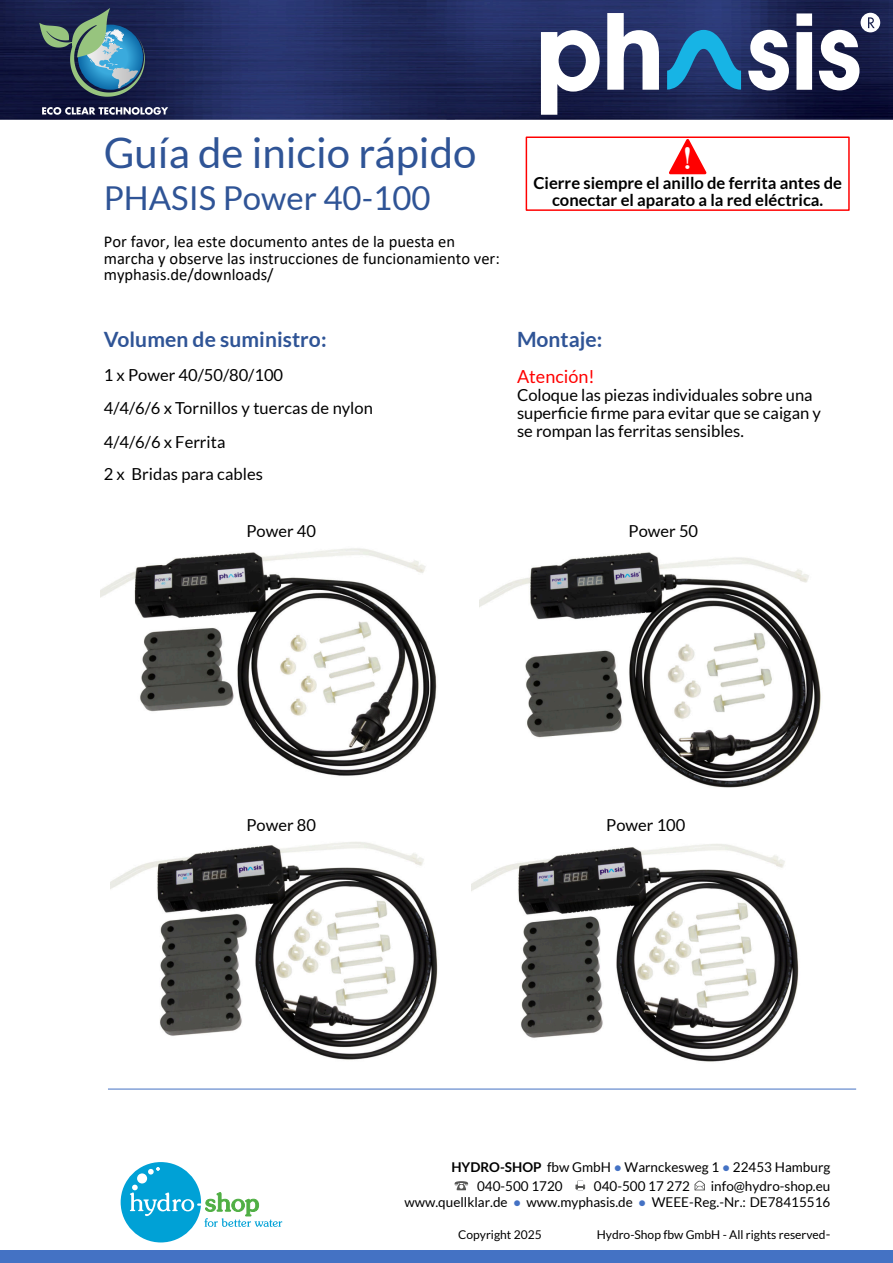
<style>
.page{position:relative;width:893px;height:1263px;background:#fff}
.page>*{position:absolute;margin:0;border:0;box-sizing:border-box;transform-origin:0 0}
.t1{font:42px "Lato";color:#2f5496}
.t2{font:33px "Lato";color:#2f5496}
.t3{font:300 31.2px "Bookman";color:#fff}
.t4{font:700 21px "Lato";color:#2f5496}
.t5{font:18px "Lato";color:#f00}
.t6{font:16.5px "Lato";color:#000}
.t7{font:16.5px "Calibri";color:#000}
.t8{font:700 16.5px "Lato";color:#000}
.t9{font:13.5px/18.6px "Lato";color:#000}
.t10{font:12px "Lato";color:#000}
.s1{font-weight:700}
.s2{font-family:"Arial";color:#4472c4}
.s3{font-size:13.5px}
</style>
<div class="page">
<div style="left:0;top:1250px;width:893px;height:13px;background:#4472c4"></div>
<img style="left:0;top:0;width:893px;height:120px">
<svg style="left:748px;top:30px;width:41px;height:60px"></svg>
<svg style="left:541px;top:30px;width:59px;height:85px"></svg>
<svg style="left:607px;top:13px;width:52px;height:77px"></svg>
<svg style="left:796px;top:13px;width:16px;height:77px"></svg>
<svg style="left:819px;top:13px;width:61px;height:77px"></svg>
<svg style="left:667px;top:30px;width:74px;height:60px;background:#1f6ba0"></svg>
<svg style="left:39px;top:8px;width:109px;height:89px;background:#416276"></svg>
<svg style="left:42px;top:107px;width:126px;height:8px"></svg>
<svg style="left:575px;top:1181px;width:10px;height:9px"></svg>
<svg style="left:694px;top:1181px;width:11px;height:9px"></svg>
<svg style="left:455px;top:1181px;width:13px;height:9px"></svg>
<div style="left:121px;top:1162px;width:80px;height:80px;background:#00a1d6;border-radius:50%"></div>
<svg style="left:130px;top:1185px;width:152px;height:42px"></svg>
<div style="left:137px;top:1173px;width:10px;height:10px;background:#fff;border-radius:50%"></div>
<svg style="left:148px;top:1167px;width:12px;height:7px"></svg>
<hr style="left:108px;top:1089px;width:748px;height:1px;background:#4472c4">
<div style="left:526px;top:136px;width:324px;height:75px;border:1px solid #f00"></div>
<svg style="left:669px;top:139px;width:37px;height:35px"></svg>
<img style="left:100px;top:548px;width:337px;height:228px">
<img style="left:480px;top:552px;width:341px;height:236px">
<img style="left:110px;top:842px;width:328px;height:218px">
<img style="left:471px;top:844px;width:328px;height:218px">
<p class="t1" style="left:104px;top:134px;width:374px">Guía de inicio rápido</p>
<p class="t2" style="left:104px;top:184px;width:328px">PHASIS Power 40-100</p>
<p class="t7" style="left:104px;top:235px;width:353px">Por favor, lea este documento antes de la puesta en</p>
<p class="t7" style="left:104px;top:251px;width:398px">marcha y observe las instrucciones de funcionamiento ver:</p>
<p class="t7" style="left:104px;top:268px;width:171px">myphasis.de/downloads/</p>
<h3 class="t3" style="left:683px;top:147px;width:11px">!</h3>
<p class="t8" style="left:533px;top:176px;width:310px">Cierre siempre el anillo de ferrita antes de</p>
<p class="t8" style="left:552px;top:193px;width:273px">conectar el aparato a la red eléctrica.</p>
<p class="t4" style="left:104px;top:331px;width:224px">Volumen de suministro:</p>
<p class="t6" style="left:104px;top:368px;width:181px">1 x Power 40/50/80/100</p>
<p class="t6" style="left:104px;top:401px;width:271px">4/4/6/6 x Tornillos y tuercas de nylon</p>
<p class="t6" style="left:104px;top:434px;width:123px">4/4/6/6 x Ferrita</p>
<p class="t6" style="left:104px;top:467px;width:161px">2 x Bridas para cables</p>
<p class="t4" style="left:517px;top:331px;width:87px">Montaje:</p>
<p class="t5" style="left:517px;top:369px;width:79px">Atención!</p>
<p class="t6" style="left:517px;top:388px;width:297px">Coloque las piezas individuales sobre una</p>
<p class="t6" style="left:517px;top:406px;width:305px">superficie firme para evitar que se caigan y</p>
<p class="t6" style="left:517px;top:424px;width:228px">se rompan las ferritas sensibles.</p>
<p class="t6" style="left:247px;top:523px;width:71px">Power 40</p>
<p class="t6" style="left:629px;top:523px;width:71px">Power 50</p>
<p class="t6" style="left:247px;top:818px;width:71px">Power 80</p>
<p class="t6" style="left:606px;top:818px;width:81px">Power 100</p>
<p class="t9" style="left:477px;top:1159px;width:355px;text-indent:-26px"><span class="s1">HYDRO-SHOP</span> fbw GmbH <span class="s2">●</span> Warnckesweg 1 <span class="s2">●</span> 22453 Hamburg<br>040-500 1720</p>
<p class="t9" style="left:404px;top:1178px;width:427px;line-height:16.2px;text-align:right">info@hydro-shop.eu<br>www.quellklar.de <span class="s2">●</span> www.myphasis.de <span class="s2">●</span> WEEE-Reg.-Nr.: DE78415516</p>
<p class="t10" style="left:458px;top:1229px;width:85px">Copyright 2025</p>
<p class="t10" style="left:597px;top:1229px;width:235px">Hydro-Shop fbw GmbH - All rights reserved<span class="s3">-</span></p>
<p class="t9" style="left:594px;top:1177px;width:98px">040-500 17 272</p>
</div>
